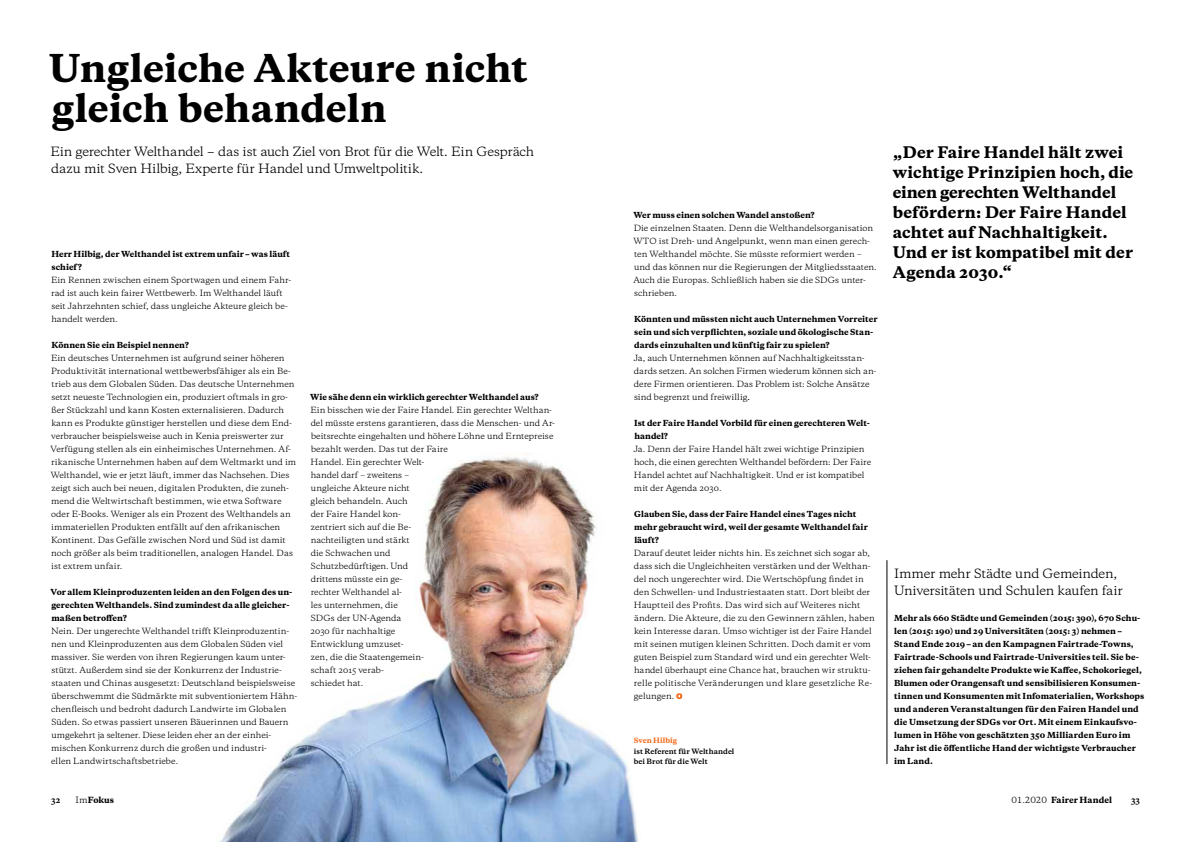
<style>
.page{position:relative;width:1191px;height:842px;background:#fff}
.page>*{position:absolute;margin:0;border:0;box-sizing:border-box;transform-origin:0 0}
.t1{font:800 36px/40px "Galaxie Copernicus";letter-spacing:.005em;color:#000}
.t2{font:800 15px/20px "Galaxie Copernicus";letter-spacing:.005em;color:#000}
.t3{font:12px/17px "Galaxie Copernicus";letter-spacing:-.025em;color:#000}
.t4{font:8px/13px "Galaxie Copernicus";letter-spacing:-.005em;color:#000}
.t5{font:800 8px "Galaxie Copernicus";letter-spacing:.005em;color:#000}
.t6{font:700 8px "Galaxie Copernicus";color:#000}
.t7{font:800 7.8px/13px "Galaxie Copernicus";letter-spacing:.01em;color:#000}
.t8{font:700 6.9px/10.4px "Galaxie Copernicus";letter-spacing:.01em;color:#000}
.t9{font:800 6.9px "Galaxie Copernicus";letter-spacing:.01em;color:#f36f21}
.s1{font-family:"Executive 45";font-weight:300}
.s2{font-family:"Executive 75";font-weight:700;font-size:8px}
.s3{font-family:"Executive 35";font-weight:100}
.s4{font-weight:500}
.s5{font-weight:400}
.s6{font-weight:400;font-size:8.2px}
</style>
<div class="page">
<hr style="left:886px;top:560px;width:1px;height:204px;background:#000">
<img style="left:217px;top:454px;width:422px;height:388px">
<svg style="left:676px;top:693px;width:6px;height:6px"></svg>
<h1 class="t1" style="left:49px;top:48px;width:480px">Ungleiche Akteure nicht gleich behandeln</h1>
<h3 class="t3" style="left:50px;top:143px;width:485px">Ein gerechter Welthandel <span class="s1">–</span> das ist auch Ziel von Brot für die Welt. Ein Gespräch dazu mit Sven Hilbig, Experte für Handel und Umweltpolitik.</h3>
<p class="t7" style="left:51px;top:248px;width:240px">Herr Hilbig, der Welthandel ist extrem unfair <span class="s2">–</span> was läuft schief?</p>
<p class="t4" style="left:51px;top:274px;width:241px">Ein Rennen zwischen einem Sportwagen und einem Fahr&shy;rad ist auch kein fairer Wettbewerb. Im Welthandel läuft seit Jahrzehnten schief, dass ungleiche Akteure gleich be&shy;handelt werden.</p>
<p class="t7" style="left:51px;top:339px;width:139px">Können Sie ein Beispiel nennen?</p>
<p class="t4" style="left:50px;top:352px;width:247px">Ein deutsches Unternehmen ist aufgrund seiner höheren Produktivität international wettbewerbsfähiger als ein Be&shy;trieb aus dem Globalen Süden. Das deutsche Unternehmen setzt neueste Technologien ein, produziert oftmals in gro&shy;ßer Stückzahl und kann Kosten externalisieren. Dadurch kann es Produkte günstiger herstellen und diese dem End&shy;verbraucher beispielsweise auch in Kenia preiswerter zur Verfügung stellen als ein einheimisches Unternehmen. Af&shy;rikanische Unternehmen haben auf dem Weltmarkt und im Welthandel, wie er jetzt läuft, immer das Nachsehen. Dies zeigt sich auch bei neuen, digitalen Produkten, die zuneh&shy;mend die Weltwirtschaft bestimmen, wie etwa Software oder E-Books. Weniger als ein Prozent des Welthandels an immateriellen Produkten entfällt auf den afrikanischen Kontinent. Das Gefälle zwischen Nord und Süd ist damit noch größer als beim traditionellen, analogen Handel. Das ist extrem unfair.</p>
<p class="t7" style="left:51px;top:586px;width:243px">Vor allem Kleinproduzenten leiden an den Folgen des un&shy;gerechten Welthandels. Sind zumindest da alle gleicher&shy;maßen betroffen?</p>
<p class="t4" style="left:51px;top:625px;width:248px">Nein. Der ungerechte Welthandel trifft Kleinproduzentin&shy;nen und Kleinproduzenten aus dem Globalen Süden viel massiver. Sie werden von ihren Regierungen kaum unter&shy;stützt. Außerdem sind sie der Konkurrenz der Industrie&shy;staaten und Chinas ausgesetzt: Deutschland beispielsweise überschwemmt die Südmärkte mit subventioniertem Hähn&shy;chenfleisch und bedroht dadurch Landwirte im Globalen Süden. So etwas passiert unseren Bäuerinnen und Bauern umgekehrt ja seltener. Diese leiden eher an der einhei&shy;mischen Konkurrenz durch die großen und industri-<br>ellen Landwirtschaftsbetriebe.</p>
<p class="t7" style="left:310px;top:391px;width:230px">Wie sähe denn ein wirklich gerechter Welthandel aus?</p>
<p class="t4" style="left:310px;top:404px;width:246px">Ein bisschen wie der Faire Handel. Ein gerechter Welthan&shy;del müsste erstens garantieren, dass die Menschen- und Ar&shy;beitsrechte eingehalten und höhere Löhne und Erntepreise bezahlt werden. Das tut der Faire<br>Handel. Ein gerechter Welt-<br>handel darf <span class="s3">–</span> zweitens <span class="s3">–<br></span>ungleiche Akteure nicht<br>gleich behandeln. Auch<br>der Faire Handel kon-<br>zentriert sich auf die Be-<br>nachteiligten und stärkt<br>die Schwachen und<br>Schutzbedürftigen. Und<br>drittens müsste ein ge-<br>rechter Welthandel al-<br>les unternehmen, die<br>SDGs der UN-Agenda<br>2030 für nachhaltige<br>Entwicklung umzuset-<br>zen, die die Staatengemein-<br>schaft 2015 verab-<br>schiedet hat.</p>
<p class="t7" style="left:633px;top:209px;width:183px">Wer muss einen solchen Wandel anstoßen?</p>
<p class="t4" style="left:633px;top:222px;width:245px">Die einzelnen Staaten. Denn die Welthandelsorganisation WTO ist Dreh- und Angelpunkt, wenn man einen gerech&shy;ten Welthandel möchte. Sie müsste reformiert werden <span class="s3">– </span>und das können nur die Regierungen der Mitgliedsstaaten.<br>Auch die Europas. Schließlich haben sie die SDGs unter&shy;schrieben.</p>
<p class="t7" style="left:634px;top:313px;width:245px">Könnten und müssten nicht auch Unternehmen Vorreiter sein und sich verpflichten, soziale und ökologische Stan&shy;dards einzuhalten und künftig fair zu spielen?</p>
<p class="t4" style="left:633px;top:352px;width:244px">Ja, auch Unternehmen können auf Nachhaltigkeitsstan&shy;dards setzen. An solchen Firmen wiederum können sich an&shy;dere Firmen orientieren. Das Problem ist: Solche Ansätze sind begrenzt und freiwillig<span class="s4">.</span></p>
<p class="t7" style="left:634px;top:417px;width:237px">Ist der Faire Handel Vorbild für einen gerechteren Welt&shy;handel?</p>
<p class="t4" style="left:633px;top:443px;width:239px">Ja. Denn der Faire Handel hält zwei wichtige Prinzipien hoch, die einen gerechten Welthandel befördern: Der Faire Handel achtet auf Nachhaltigkeit. Und er ist kompatibel mit der Agenda 2030.</p>
<p class="t7" style="left:634px;top:508px;width:235px">Glauben Sie, dass der Faire Handel eines Tages nicht mehr gebraucht wird, weil der gesamte Welthandel fair läuft?</p>
<p class="t4" style="left:634px;top:547px;width:242px">Darauf deutet leider nichts hin. Es zeichnet sich sogar ab, dass sich die Ungleichheiten verstärken und der Welthan&shy;del noch ungerechter wird. Die Wertschöpfung findet in den Schwellen- und Industriestaaten statt. Dort bleibt der Hauptteil des Profits. Das wird sich auf Weiteres nicht ändern. Die Akteure, die zu den Gewinnern zählen, haben kein Interesse daran. Umso wichtiger ist der Faire Handel mit seinen mutigen kleinen Schritten. Doch damit er vom guten Beispiel zum Standard wird und ein gerechter Welt&shy;handel überhaupt eine Chance hat, brauchen wir struktu&shy;relle politische Veränderungen und klare gesetzliche Re&shy;gelungen.</p>
<p class="t9" style="left:634px;top:736px;width:45px">Sven Hilbig</p>
<p class="t8" style="left:634px;top:746px;width:102px">ist Referent für Welthandel bei Brot für die Welt</p>
<h2 class="t2" style="left:892px;top:142px;width:242px">„Der Faire Handel hält zwei wichtige Prinzipien hoch, die einen gerechten Welthandel befördern: Der Faire Handel achtet auf Nachhaltigkeit.<br>Und er ist kompatibel mit der<br>Agenda 2030.“</h2>
<h3 class="t3" style="left:894px;top:565px;width:230px">Immer mehr Städte und Gemeinden,<br>Universitäten und Schulen kaufen fair</h3>
<p class="t7" style="left:894px;top:612px;width:252px">Mehr als 660 Städte und Gemeinden (2015: 390), 670 Schu&shy;len (2015: 190) und 29 Universitäten (2015: 3) nehmen <span class="s2">– </span>Stand Ende 2019 <span class="s2">–</span> an den Kampagnen Fairtrade-Towns, Fairtrade-Schools und Fairtrade-Universities teil. Sie be&shy;ziehen fair gehandelte Produkte wie Kaffee, Schokoriegel, Blumen oder Orangensaft und sensibilisieren Konsumen&shy;tinnen und Konsumenten mit Infomaterialien, Workshops und anderen Veranstaltungen für den Fairen Handel und die Umsetzung der SDGs vor Ort. Mit einem Einkaufsvo&shy;lumen in Höhe von geschätzten 350 Milliarden Euro im Jahr ist die öffentliche Hand der wichtigste Verbraucher im Land.</p>
<p class="t5" style="left:1011px;top:795px;width:102px"><span class="s5">01.2020</span> Fairer Handel</p>
<p class="t6" style="left:51px;top:795px;width:11px">32</p>
<p class="t5" style="left:76px;top:795px;width:40px"><span class="s6">Im</span>Fokus</p>
<p class="t6" style="left:1131px;top:795px;width:10px">33</p>
</div>
